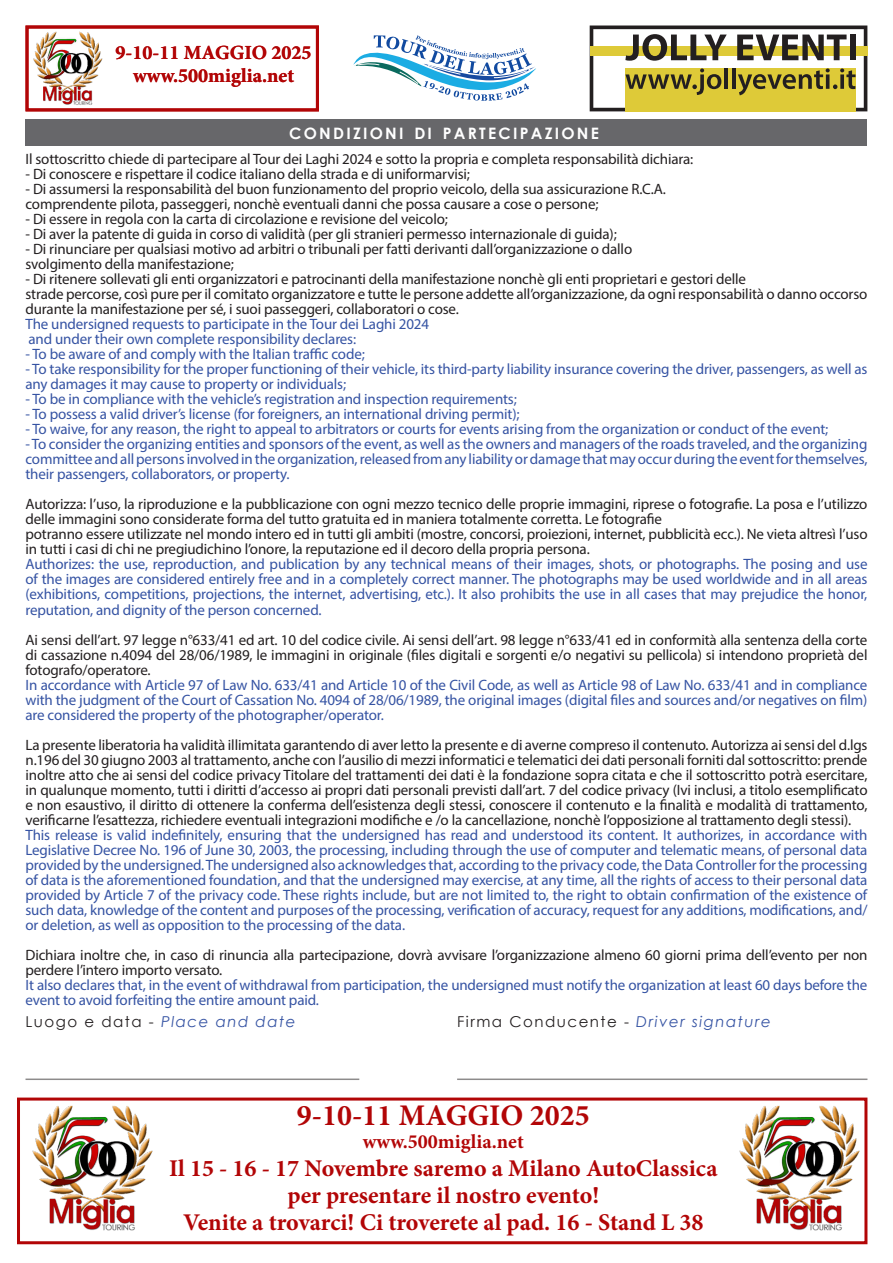
<style>
.page{position:relative;width:893px;height:1263px;background:#fff}
.page>*{position:absolute;margin:0;border:0;box-sizing:border-box;transform-origin:0 0}
.t1{font:700 30px "Minion Pro";color:#b20506}
.t2{font:700 24px/27px "Minion Pro";letter-spacing:-.005em;color:#b20506;text-align:center}
.t3{font:700 20.1px "Minion Pro";color:#b20506}
.t4{font:700 15.75px "Century Gothic";color:#fff}
.t5{font:15px/15px "Myriad Pro";letter-spacing:-.01em;color:#231f20}
.t6{font:15px/15px "Myriad Pro";letter-spacing:-.01em;color:#3553a3;text-align:justify}
.t7{font:15px "Century Gothic";letter-spacing:.1em;color:#231f20}
.t8{font:italic 15px "Century Gothic";letter-spacing:.1em;color:#3553a3}
.s1{font-style:normal;color:#231f20}
.s2{font-style:italic;color:#3553a3}
</style>
<div class="page">
<div style="left:26px;top:119px;width:841px;height:26px;background:#67676a"></div>
<hr style="left:26px;top:1078px;width:333px;height:2px;background:#231f20">
<hr style="left:457px;top:1078px;width:410px;height:2px;background:#231f20">
<svg style="left:590px;top:26px;width:277px;height:85px"></svg>
<svg style="left:353px;top:35px;width:183px;height:66px"></svg>
<div style="left:26px;top:26px;width:293px;height:85px;border:3px solid #b20506"></div>
<img style="left:33px;top:30px;width:73px;height:76px;border-radius:8px">
<div style="left:17px;top:1097px;width:850px;height:147px;border:3px solid #b20506"></div>
<img style="left:32px;top:1106px;width:121px;height:125px">
<img style="left:739px;top:1106px;width:121px;height:125px">
<p class="t3" style="left:116px;top:39px;width:198px">9-10-11 MAGGIO 2025</p>
<p class="t3" style="left:133px;top:62px;width:163px">www.500miglia.net</p>
<p class="t4" style="left:289px;top:121px;width:13px">CONDI</p>
<p class="t4" style="left:353px;top:121px;width:21px">ZIONI</p>
<p class="t4" style="left:414px;top:121px;width:9px">DI</p>
<p class="t4" style="left:443px;top:121px;width:12px">PARTECIPA</p>
<p class="t4" style="left:545px;top:121px;width:22px">ZIONE</p>
<p class="t5" style="left:26px;top:152px;width:669px">Il sottoscritto chiede di partecipare al Tour dei Laghi 2024 e sotto la propria e completa responsabilità dichiara:</p>
<p class="t5" style="left:26px;top:167px;width:446px">- Di conoscere e rispettare il codice italiano della strada e di uniformarvisi;</p>
<p class="t5" style="left:26px;top:182px;width:642px">- Di assumersi la responsabilità del buon funzionamento del proprio veicolo, della sua assicurazione R.C.A.</p>
<p class="t5" style="left:26px;top:197px;width:575px">comprendente pilota, passeggeri, nonchè eventuali danni che possa causare a cose o persone;</p>
<p class="t5" style="left:26px;top:212px;width:424px">- Di essere in regola con la carta di circolazione e revisione del veicolo;</p>
<p class="t5" style="left:26px;top:227px;width:593px">- Di aver la patente di guida in corso di validità (per gli stranieri permesso internazionale di guida);</p>
<p class="t5" style="left:26px;top:242px;width:608px">- Di rinunciare per qualsiasi motivo ad arbitri o tribunali per fatti derivanti dall’organizzazione o dallo</p>
<p class="t5" style="left:26px;top:257px;width:210px">svolgimento della manifestazione;</p>
<p class="t5" style="left:26px;top:272px;width:722px">- Di ritenere sollevati gli enti organizzatori e patrocinanti della manifestazione nonchè gli enti proprietari e gestori delle</p>
<p class="t5" style="left:26px;top:287px;width:843px">strade percorse, così pure per il comitato organizzatore e tutte le persone addette all’organizzazione, da ogni responsabilità o danno occorso durante la manifestazione per sé, i suoi passeggeri, collaboratori o cose.</p>
<p class="t6" style="left:26px;top:317px;width:405px">The undersigned requests to participate in the Tour dei Laghi 2024</p>
<p class="t6" style="left:29px;top:332px;width:329px">and under their own complete responsibility declares:</p>
<p class="t6" style="left:26px;top:347px;width:341px">- To be aware of and comply with the Italian traffic code;</p>
<p class="t6" style="left:26px;top:362px;width:843px">- To take responsibility for the proper functioning of their vehicle, its third-party liability insurance covering the driver, passengers, as well as any damages it may cause to property or individuals;</p>
<p class="t6" style="left:26px;top:392px;width:493px">- To be in compliance with the vehicle’s registration and inspection requirements;</p>
<p class="t6" style="left:26px;top:407px;width:496px">- To possess a valid driver’s license (for foreigners, an international driving permit);</p>
<p class="t6" style="left:26px;top:422px;width:804px">- To waive, for any reason, the right to appeal to arbitrators or courts for events arising from the organization or conduct of the event;</p>
<p class="t6" style="left:26px;top:437px;width:844px">- To consider the organizing entities and sponsors of the event, as well as the owners and managers of the roads traveled, and the organizing committee and all persons involved in the organization, released from any liability or damage that may occur during the event for themselves, their passengers, collaborators, or property.</p>
<p class="t5" style="left:26px;top:497px;width:843px">Autorizza: l’uso, la riproduzione e la pubblicazione con ogni mezzo tecnico delle proprie immagini, riprese o fotografie. La posa e l’utilizzo delle immagini sono considerate forma del tutto gratuita ed in maniera totalmente corretta. Le fotografie</p>
<p class="t5" style="left:26px;top:527px;width:844px">potranno essere utilizzate nel mondo intero ed in tutti gli ambiti (mostre, concorsi, proiezioni, internet, pubblicità ecc.). Ne vieta altresì l’uso in tutti i casi di chi ne pregiudichino l’onore, la reputazione ed il decoro della propria persona.</p>
<p class="t6" style="left:26px;top:557px;width:843px">Authorizes: the use, reproduction, and publication by any technical means of their images, shots, or photographs. The posing and use of the images are considered entirely free and in a completely correct manner. The photographs may be used worldwide and in all areas (exhibitions, competitions, projections, the internet, advertising, etc.). It also prohibits the use in all cases that may prejudice the honor, reputation, and dignity of the person concerned.</p>
<p class="t5" style="left:26px;top:632px;width:843px;text-align:justify">Ai sensi dell’art. 97 legge n°633/41 ed art. 10 del codice civile. Ai sensi dell’art. 98 legge n°633/41 ed in conformità alla sentenza della corte di cassazione n.4094 del 28/06/1989, le immagini in originale (files digitali e sorgenti e/o negativi su pellicola) si intendono proprietà del fotografo/operatore.</p>
<p class="t6" style="left:26px;top:677px;width:843px">In accordance with Article 97 of Law No. 633/41 and Article 10 of the Civil Code, as well as Article 98 of Law No. 633/41 and in compliance with the judgment of the Court of Cassation No. 4094 of 28/06/1989, the original images (digital files and sources and/or negatives on film) are considered the property of the photographer/operator.</p>
<p class="t5" style="left:26px;top:737px;width:844px;text-align:justify">La presente liberatoria ha validità illimitata garantendo di aver letto la presente e di averne compreso il contenuto. Autorizza ai sensi del d.lgs n.196 del 30 giugno 2003 al trattamento, anche con l’ausilio di mezzi informatici e telematici dei dati personali forniti dal sottoscritto: prende inoltre atto che ai sensi del codice privacy Titolare del trattamenti dei dati è la fondazione sopra citata e che il sottoscritto potrà esercitare, in qualunque momento, tutti i diritti d’accesso ai propri dati personali previsti dall’art. 7 del codice privacy (Ivi inclusi, a titolo esemplificato e non esaustivo, il diritto di ottenere la conferma dell’esistenza degli stessi, conoscere il contenuto e la finalità e modalità di trattamento, verificarne l’esattezza, richiedere eventuali integrazioni modifiche e /o la cancellazione, nonchè l’opposizione al trattamento degli stessi).</p>
<p class="t6" style="left:26px;top:827px;width:843px">This release is valid indefinitely, ensuring that the undersigned has read and understood its content. It authorizes, in accordance with Legislative Decree No. 196 of June 30, 2003, the processing, including through the use of computer and telematic means, of personal data provided by the undersigned. The undersigned also acknowledges that, according to the privacy code, the Data Controller for the processing of data is the aforementioned foundation, and that the undersigned may exercise, at any time, all the rights of access to their personal data provided by Article 7 of the privacy code. These rights include, but are not limited to, the right to obtain confirmation of the existence of such data, knowledge of the content and purposes of the processing, verification of accuracy, request for any additions, modifications, and/ or deletion, as well as opposition to the processing of the data.</p>
<p class="t5" style="left:26px;top:947px;width:844px">Dichiara inoltre che, in caso di rinuncia alla partecipazione, dovrà avvisare l’organizzazione almeno 60 giorni prima dell’evento per non perdere l’intero importo versato.</p>
<p class="t6" style="left:26px;top:977px;width:843px">It also declares that, in the event of withdrawal from participation, the undersigned must notify the organization at least 60 days before the event to avoid forfeiting the entire amount paid.</p>
<p class="t8" style="left:26px;top:1011px;width:271px"><span class="s1">Luogo e data -</span> Place and date</p>
<p class="t7" style="left:457px;top:1011px;width:315px">Firma Conducente - <span class="s2">Driver signature</span></p>
<p class="t1" style="left:297px;top:1094px;width:295px">9-10-11 MAGGIO 2025</p>
<p class="t3" style="left:363px;top:1127px;width:163px">www.500miglia.net</p>
<p class="t2" style="left:169px;top:1154px;width:550px">Il 15 - 16 - 17 Novembre saremo a Milano AutoClassica per presentare il nostro evento!</p>
<p class="t2" style="left:183px;top:1208px;width:522px">Venite a trovarci! Ci troverete al pad. 16 - Stand L 38</p>
</div>
